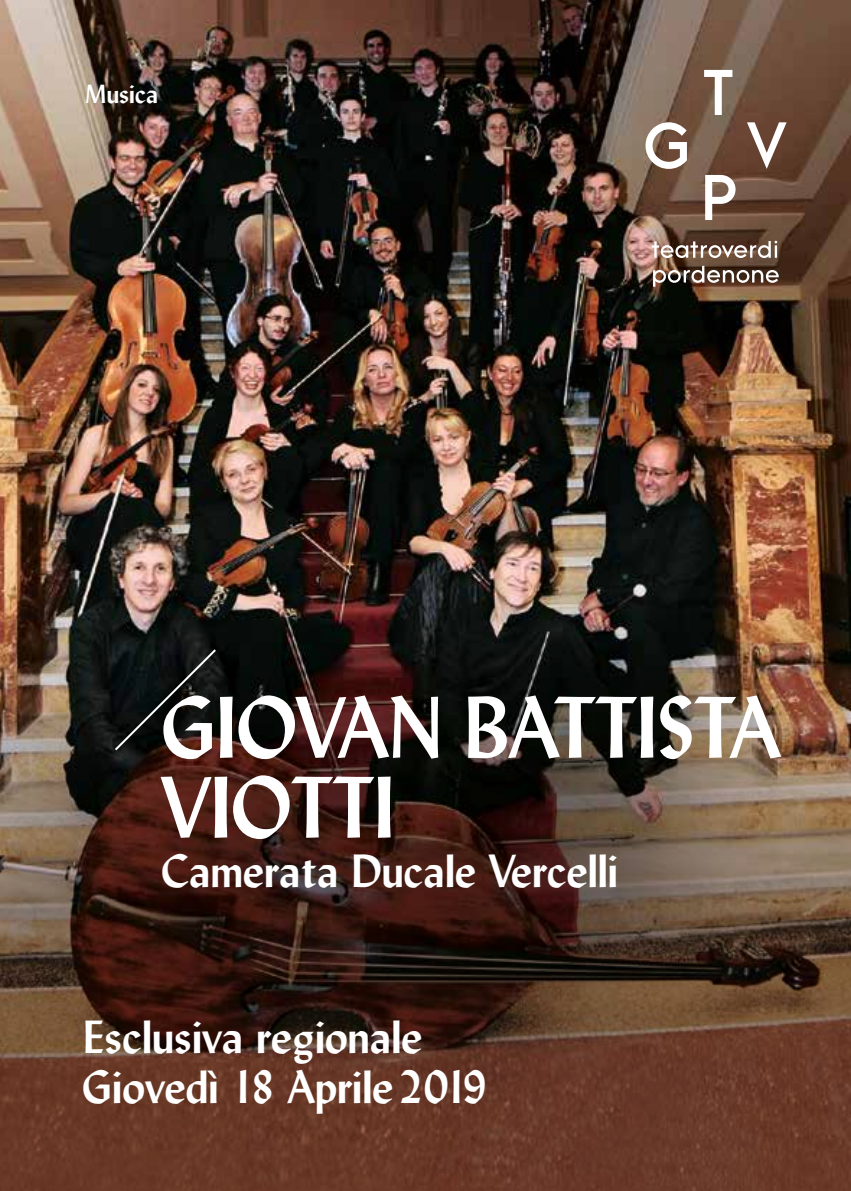
<style>
.page{position:relative;width:851px;height:1191px;background:#fff}
.page>*{position:absolute;margin:0;border:0;box-sizing:border-box;transform-origin:0 0}
.t1{font:700 86px/80px "Lydian BT";letter-spacing:-.02em;color:#fff}
.t2{font:700 46px "Lydian BT";color:#fff}
.t3{font:700 26px "Lydian BT";color:#fff}
</style>
<div class="page">
<img style="left:0;top:0;width:850px;height:1191px">
<svg style="left:113px;top:647px;width:105px;height:105px;background:#161716"></svg>
<svg style="left:653px;top:266px;width:125px;height:21px"></svg>
<svg style="left:651px;top:241px;width:126px;height:17px"></svg>
<svg style="left:704px;top:70px;width:28px;height:45px"></svg>
<svg style="left:705px;top:175px;width:30px;height:45px"></svg>
<svg style="left:645px;top:122px;width:41px;height:47px"></svg>
<svg style="left:746px;top:122px;width:40px;height:47px"></svg>
<p class="t3" style="left:85px;top:78px;width:75px">Musica</p>
<h1 class="t1" style="left:161px;top:687px;width:621px">GIOVAN BATTISTA<br>VIOTTI</h1>
<p class="t2" style="left:161px;top:843px;width:458px">Camerata Ducale Vercelli</p>
<p class="t2" style="left:83px;top:1009px;width:341px">Esclusiva regionale</p>
<p class="t2" style="left:82px;top:1059px;width:406px">Giovedì 18 Aprile2019</p>
</div>
